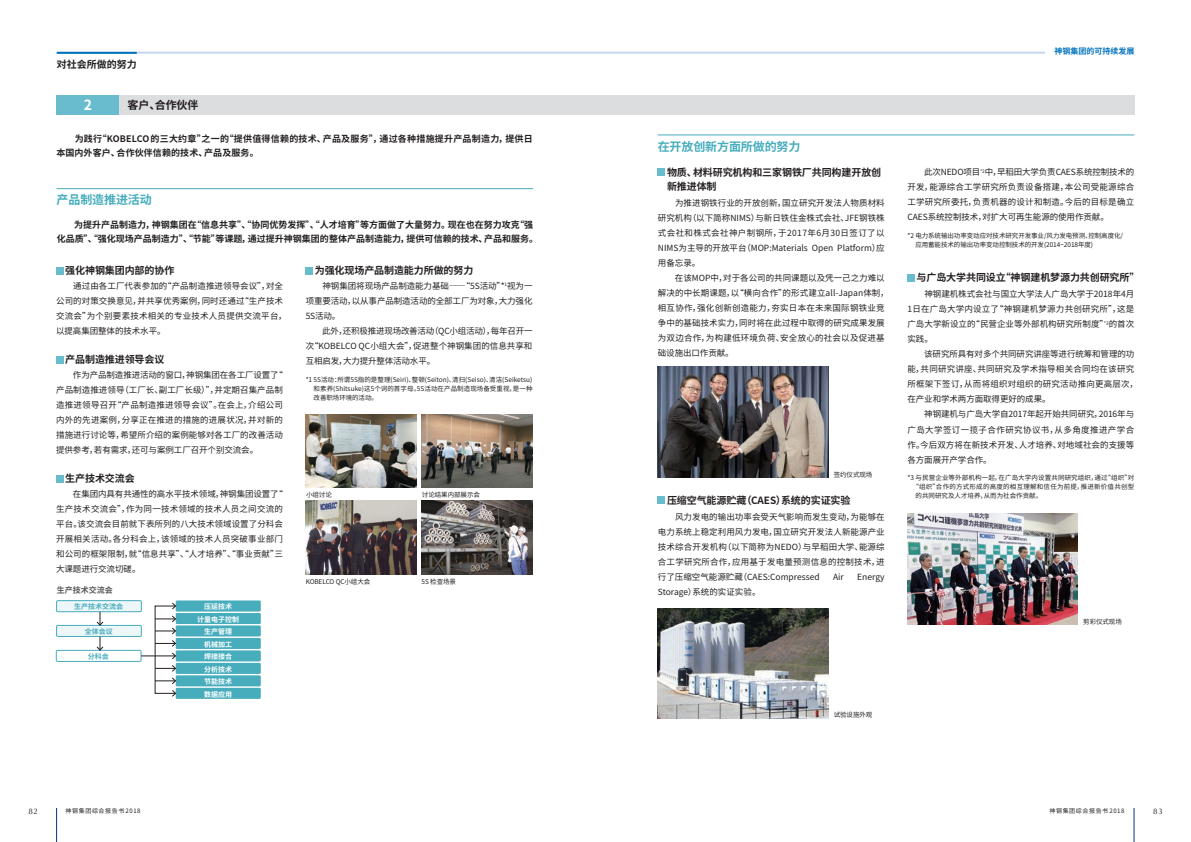
<style>
.page{position:relative;width:1191px;height:842px;background:#fff}
.page>*{position:absolute;margin:0;border:0;box-sizing:border-box;transform-origin:0 0}
.t1{font:700 14px "Source Han Sans CN";color:#fff}
.t2{font:700 12px "Source Han Sans CN";letter-spacing:-.01em;color:#47adbd}
.t3{font:700 11px "Source Han Sans CN";letter-spacing:-.01em;color:#231f20}
.t4{font:700 10px/14px "Source Han Sans CN";letter-spacing:-.01em;color:#231f20}
.t5{font:700 9px/14.5px "Source Han Sans CN";color:#231f20}
.t6{font:700 9px/14.5px "Source Han Sans CN";letter-spacing:.025em;color:#231f20}
.t7{font:8.5px/15px "Source Han Sans CN";letter-spacing:.005em;color:#231f20}
.t8{font:700 8px "Source Han Sans CN";color:#0072bc}
.t9{font:700 8px "Source Han Sans CN";color:#57585a}
.t10{font:8px "Optima";color:#231f20}
.t11{font:700 7px/12.5px "Source Han Sans CN";color:#fff}
.t12{font:700 7px "Source Han Sans CN";color:#47adbd}
.t13{font:6.5px/9px "Source Han Sans CN";letter-spacing:-.01em;color:#231f20}
.t14{font:6.5px "Source Han Sans CN";letter-spacing:.02em;color:#231f20}
.t15{font:6.5px "Source Han Sans CN";letter-spacing:.035em;color:#231f20}
.t16{font:6px "Source Han Sans CN";letter-spacing:.1em;color:#231f20}
</style>
<div class="page">
<div style="left:57px;top:95px;width:1077px;height:20px;background:#dcdddf"></div>
<hr style="left:658px;top:135px;width:476px;height:1px;background:#47adbd">
<div style="left:658px;top:169px;width:7px;height:7px;background:#68bcce"></div>
<img style="left:658px;top:366px;width:170px;height:111px">
<div style="left:658px;top:497px;width:7px;height:7px;background:#68bcce"></div>
<img style="left:658px;top:608px;width:170px;height:110px">
<div style="left:907px;top:275px;width:7px;height:7px;background:#68bcce"></div>
<img style="left:907px;top:513px;width:170px;height:111px">
<hr style="left:57px;top:52px;width:1077px;height:2px;background:#c6d5ed">
<hr style="left:57px;top:52px;width:80px;height:2px;background:#0072bc">
<div style="left:57px;top:95px;width:62px;height:20px;background:#68bcce"></div>
<hr style="left:57px;top:188px;width:476px;height:1px;background:#47adbd">
<div style="left:56px;top:267px;width:7px;height:7px;background:#68bcce"></div>
<div style="left:56px;top:356px;width:7px;height:7px;background:#68bcce"></div>
<div style="left:56px;top:475px;width:7px;height:7px;background:#68bcce"></div>
<div style="left:57px;top:625px;width:84px;height:11px;background:#edf6f8"></div>
<div style="left:56px;top:625px;width:85px;height:12px;border:1px solid #47adbd"></div>
<div style="left:57px;top:601px;width:84px;height:11px;background:#edf6f8"></div>
<div style="left:56px;top:600px;width:85px;height:12px;border:1px solid #47adbd"></div>
<div style="left:56px;top:650px;width:85px;height:11px;border:1px solid #47adbd"></div>
<div style="left:176px;top:600px;width:85px;height:11px;background:#47adbd"></div>
<div style="left:176px;top:625px;width:85px;height:11px;background:#47adbd"></div>
<div style="left:176px;top:613px;width:85px;height:11px;background:#47adbd"></div>
<div style="left:176px;top:638px;width:85px;height:11px;background:#47adbd"></div>
<div style="left:176px;top:650px;width:85px;height:11px;background:#47adbd"></div>
<div style="left:176px;top:675px;width:85px;height:11px;background:#47adbd"></div>
<div style="left:176px;top:663px;width:85px;height:11px;background:#47adbd"></div>
<div style="left:176px;top:688px;width:85px;height:11px;background:#47adbd"></div>
<svg style="left:97px;top:612px;width:6px;height:13px"></svg>
<svg style="left:97px;top:637px;width:6px;height:13px"></svg>
<svg style="left:172px;top:603px;width:4px;height:6px"></svg>
<svg style="left:172px;top:690px;width:4px;height:7px"></svg>
<svg style="left:155px;top:616px;width:21px;height:6px"></svg>
<svg style="left:155px;top:628px;width:21px;height:6px"></svg>
<svg style="left:155px;top:640px;width:21px;height:7px"></svg>
<hr style="left:141px;top:656px;width:34px;height:1px;background:#231f20">
<svg style="left:172px;top:653px;width:4px;height:6px"></svg>
<svg style="left:155px;top:665px;width:21px;height:19px"></svg>
<div style="left:306px;top:267px;width:7px;height:7px;background:#68bcce"></div>
<img style="left:306px;top:414px;width:110px;height:73px">
<img style="left:422px;top:414px;width:110px;height:73px">
<img style="left:422px;top:501px;width:110px;height:73px">
<img style="left:306px;top:501px;width:110px;height:73px">
<div style="left:1045px;top:48px;width:89px;height:8px;background:#fff"></div>
<hr style="left:1133px;top:808px;width:1px;height:34px;background:#08357c">
<hr style="left:56px;top:808px;width:1px;height:34px;background:#08357c">
<p class="t4" style="left:57px;top:57px;width:81px">对社会所做的努力</p>
<h1 class="t1" style="left:84px;top:97px;width:10px">2</h1>
<p class="t6" style="left:56px;top:131px;width:478px;text-indent:18px">为践行“KOBELCO 的三大约章”之一的“提供值得信赖的技术、产品及服务”，通过各种措施提升产品制造力，提供日本国内外客户、合作伙伴信赖的技术、产品及服务。</p>
<p class="t3" style="left:128px;top:99px;width:72px">客户、合作伙伴</p>
<h2 class="t2" style="left:57px;top:193px;width:97px">产品制造推进活动</h2>
<p class="t5" style="left:57px;top:217px;width:483px;text-indent:18px">为提升产品制造力，神钢集团在“信息共享”、“协同优势发挥”、“人才培育”等方面做了大量努力。现在也在努力攻克“强化品质”、“强化现场产品制造力”、“节能”等课题，通过提升神钢集团的整体产品制造能力，提供可信赖的技术、产品和服务。</p>
<p class="t4" style="left:65px;top:263px;width:110px">强化神钢集团内部的协作</p>
<p class="t7" style="left:56px;top:278px;width:232px">　　通过由各工厂代表参加的“产品制造推进领导会议”，对全公司的对策交换意见，并共享优秀案例，同时还通过“生产技术交流会”为个别要素技术相关的专业技术人员提供交流平台，以提高集团整体的技术水平。</p>
<p class="t4" style="left:65px;top:352px;width:101px">产品制造推进领导会议</p>
<p class="t7" style="left:56px;top:367px;width:228px;text-align:justify">　　作为产品制造推进活动的窗口，神钢集团在各工厂设置了“产品制造推进领导（工厂长、副工厂长级）”，并定期召集产品制造推进领导召开“产品制造推进领导会议”。在会上，介绍公司内外的先进案例，分享正在推进的措施的进展状况，并对新的措施进行讨论等，希望所介绍的案例能够对各工厂的改善活动提供参考，若有需求，还可与案例工厂召开个别交流会。</p>
<p class="t4" style="left:65px;top:471px;width:71px">生产技术交流会</p>
<p class="t7" style="left:56px;top:486px;width:228px;text-align:justify">　　在集团内具有共通性的高水平技术领域，神钢集团设置了“生产技术交流会”，作为同一技术领域的技术人员之间交流的平台。该交流会目前就下表所列的八大技术领域设置了分科会开展相关活动。各分科会上，该领域的技术人员突破事业部门和公司的框架限制，就“信息共享”、“人才培养”、“事业贡献”三大课题进行交流切磋。</p>
<p class="t9" style="left:57px;top:586px;width:57px">生产技术交流会</p>
<p class="t12" style="left:85px;top:628px;width:29px">全体会议</p>
<p class="t11" style="left:204px;top:601px;width:29px">压延技术</p>
<p class="t11" style="left:204px;top:626px;width:29px">生产管理</p>
<p class="t12" style="left:74px;top:603px;width:50px">生产技术交流会</p>
<p class="t11" style="left:197px;top:613px;width:43px">计量电子控制</p>
<p class="t11" style="left:204px;top:638px;width:29px">机械加工焊接接合</p>
<p class="t11" style="left:204px;top:675px;width:29px">节能技术</p>
<p class="t12" style="left:88px;top:653px;width:22px">分科会</p>
<p class="t11" style="left:204px;top:663px;width:29px">分析技术</p>
<p class="t11" style="left:204px;top:688px;width:29px">数据应用</p>
<p class="t4" style="left:315px;top:263px;width:160px">为强化现场产品制造能力所做的努力</p>
<p class="t7" style="left:306px;top:278px;width:228px">　　神钢集团将现场产品制造能力基础——“5S活动”*<sup>1</sup>视为一项重要活动，以从事产品制造活动的全部工厂为对象，大力强化<br>5S活动。<br>　　此外，还积极推进现场改善活动（QC小组活动），每年召开一次“KOBELCO QC小组大会”，促进整个神钢集团的信息共享和互相启发，大力提升整体活动水平。</p>
<p class="t13" style="left:313px;top:375px;width:220px;text-align:justify;text-indent:-8px">*1 5S活动：所谓5S指的是整理(Seiri)、整顿(Seiton)、清扫(Seiso)、清洁(Seiketsu)和素养(Shitsuke)这5个词的首字母。5S活动在产品制造现场备受重视，是一种改善职场环境的活动。</p>
<p class="t13" style="left:306px;top:490px;width:27px">小组讨论</p>
<p class="t13" style="left:422px;top:490px;width:59px">讨论结果内部展示会</p>
<p class="t13" style="left:306px;top:577px;width:66px">KOBELCO QC小组大会</p>
<p class="t13" style="left:421px;top:577px;width:36px">5S 检查场景</p>
<p class="t8" style="left:1054px;top:47px;width:81px">神钢集团的可持续发展</p>
<h2 class="t2" style="left:658px;top:140px;width:144px">在开放创新方面所做的努力</h2>
<p class="t4" style="left:667px;top:165px;width:216px">物质、材料研究机构和三家钢铁厂共同构建开放创新推进体制</p>
<p class="t7" style="left:658px;top:195px;width:232px">　　为推进钢铁行业的开放创新，国立研究开发法人物质材料研究机构（以下简称NIMS）与新日铁住金株式会社、JFE钢铁株式会社和株式会社神户制钢所，于2017年6月30日签订了以<br>NIMS为主导的开放平台（MOP:Materials Open Platform）应用备忘录。<br>　　在该MOP中，对于各公司的共同课题以及凭一己之力难以解决的中长期课题，以“横向合作”的形式建立all-Japan体制，相互协作，强化创新创造能力，夯实日本在未来国际钢铁业竞争中的基础技术实力，同时将在此过程中取得的研究成果发展为双边合作，为构建低环境负荷、安全放心的社会以及促进基础设施出口作贡献。</p>
<p class="t13" style="left:833px;top:470px;width:40px">签约仪式现场</p>
<p class="t4" style="left:667px;top:493px;width:185px">压缩空气能源贮藏（CAES）系统的实证实验</p>
<p class="t7" style="left:658px;top:509px;width:228px;text-align:justify">　　风力发电的输出功率会受天气影响而发生变动，为能够在电力系统上稳定利用风力发电，国立研究开发法人新能源产业技术综合开发机构（以下简称为NEDO）与早稻田大学、能源综合工学研究所合作，应用基于发电量预测信息的控制技术，进行了压缩空气能源贮藏（CAES:Compressed</p>
<p class="t7" style="left:833px;top:569px;width:12px">Air</p>
<p class="t7" style="left:857px;top:569px;width:29px">Energy</p>
<p class="t7" style="left:658px;top:584px;width:104px">Storage）系统的实证实验。</p>
<p class="t7" style="left:907px;top:165px;width:228px;text-align:justify">　　此次NEDO项目<sup>*2</sup>中，早稻田大学负责CAES系统控制技术的开发，能源综合工学研究所负责设备搭建，本公司受能源综合工学研究所委托，负责机器的设计和制造。今后的目标是确立CAES系统控制技术，对扩大可再生能源的使用作贡献。</p>
<p class="t13" style="left:915px;top:232px;width:209px;text-indent:-8px">*2 电力系统输出功率变动应对技术研究开发事业/风力发电预测、控制高度化/应用蓄能技术的输出功率变动控制技术的开发(2014~2018年度)</p>
<p class="t4" style="left:916px;top:271px;width:224px">与广岛大学共同设立“神钢建机梦源力共创研究所”</p>
<p class="t7" style="left:907px;top:287px;width:232px">　　神钢建机株式会社与国立大学法人广岛大学于2018年4月<br>1日在广岛大学内设立了“神钢建机梦源力共创研究所”，这是广岛大学新设立的“民营企业等外部机构研究所制度”<sup>*3</sup>的首次实践。<br>　　该研究所具有对多个共同研究讲座等进行统筹和管理的功能，共同研究讲座、共同研究及学术指导相关合同均在该研究所框架下签订，从而将组织对组织的研究活动推向更高层次，在产业和学术两方面取得更好的成果。<br>　　神钢建机与广岛大学自2017年起开始共同研究，2016年与广岛大学签订一揽子合作研究协议书，从多角度推进产学合作。今后双方将在新技术开发、人才培养、对地域社会的支援等各方面展开产学合作。</p>
<p class="t14" style="left:907px;top:474px;width:228px">*3 与民营企业等外部机构一起，在广岛大学内设置共同研究组织，通过“组织”对</p>
<p class="t15" style="left:912px;top:483px;width:223px">“组织”合作的方式形成的高度的相互理解和信任为前提，推进新价值共创型</p>
<p class="t13" style="left:915px;top:492px;width:128px">的共同研究及人才培养，从而为社会作贡献。</p>
<p class="t13" style="left:1083px;top:617px;width:40px">剪彩仪式现场</p>
<p class="t13" style="left:833px;top:711px;width:40px">试验设施外观</p>
<p class="t10" style="left:28px;top:807px;width:11px">82</p>
<p class="t16" style="left:66px;top:808px;width:77px">神钢集团综合报告书2018</p>
<p class="t16" style="left:1049px;top:808px;width:76px">神钢集团综合报告书2018</p>
<p class="t10" style="left:1153px;top:806px;width:11px">83</p>
</div>
